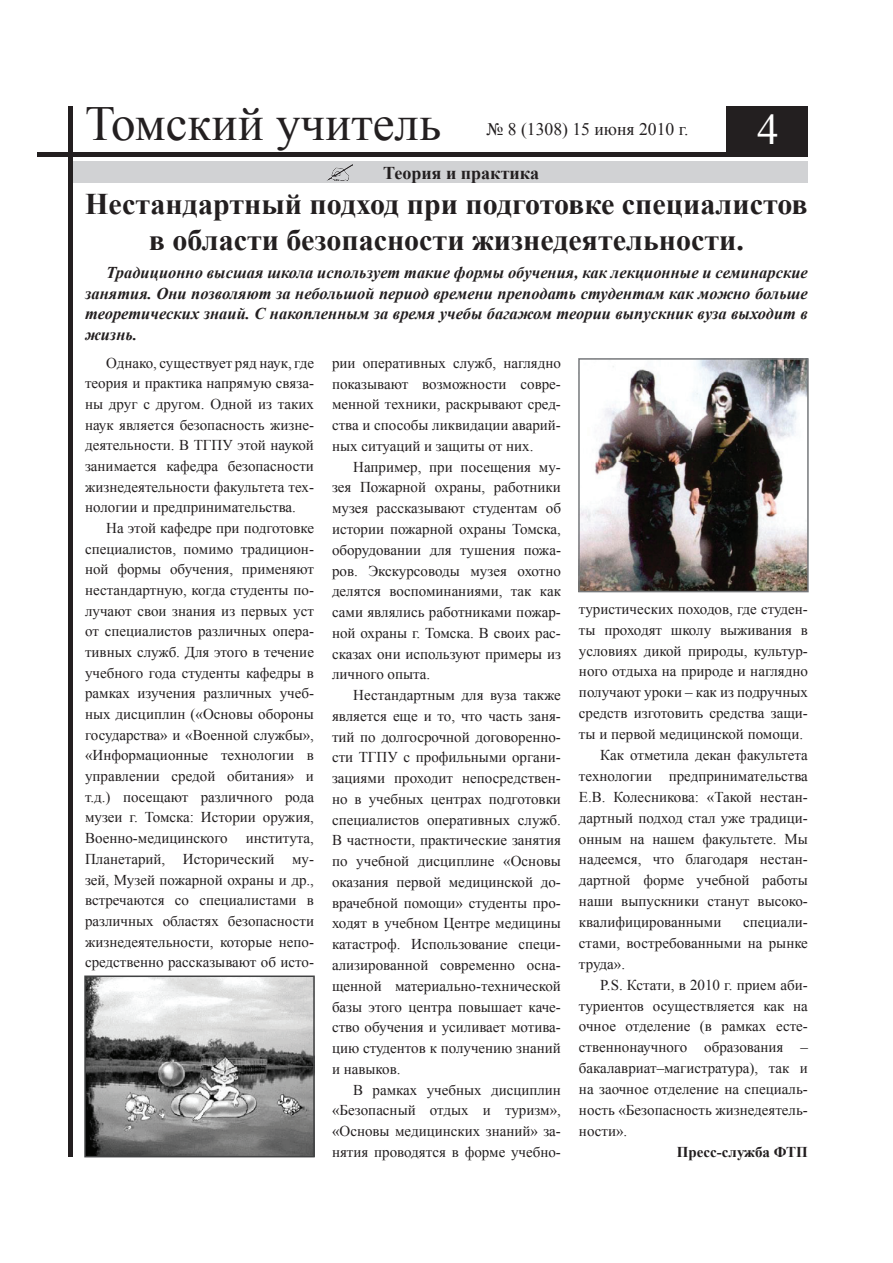
<style>
.page{position:relative;width:893px;height:1263px;background:#fff}
.page>*{position:absolute;margin:0;border:0;box-sizing:border-box;transform-origin:0 0}
.t1{font:49.05px "Times New Roman";color:#231f20}
.t2{font:43.2px "Times New Roman";color:#fff}
.t3{font:700 30px/36px "Times New Roman";color:#231f20;text-align:center}
.t4{font:700 18px "Times New Roman";color:#231f20}
.t5{font:17.7px "Times New Roman";color:#231f20}
.t6{font:italic 700 16.5px/20.4px "Times New Roman";color:#231f20;text-align:justify}
.t7{font:15px/20.7px "Times New Roman";color:#231f20;text-align:justify}
.t8{font:700 15px "Times New Roman";color:#231f20}
</style>
<div class="page">
<div style="left:69px;top:161px;width:739px;height:21px;background:#d1d2d4"></div>
<hr style="left:38px;top:153px;width:770px;height:4px;background:#231f20">
<div style="left:726px;top:106px;width:82px;height:50px;background:#231f20"></div>
<hr style="left:68px;top:106px;width:4px;height:1051px;background:#231f20">
<img style="left:327px;top:165px;width:25px;height:16px">
<img style="left:581px;top:361px;width:225px;height:228px">
<div style="left:578px;top:358px;width:231px;height:234px;border:2px solid #76787b"></div>
<img style="left:87px;top:978px;width:225px;height:176px">
<div style="left:84px;top:975px;width:231px;height:182px;border:2px solid #414243"></div>
<h1 class="t1" style="left:85px;top:91px;width:358px">Томский учитель</h1>
<p class="t5" style="left:487px;top:117px;width:203px">№ 8 (1308) 15 июня 2010 г.</p>
<h2 class="t2" style="left:757px;top:101px;width:23px">4</h2>
<p class="t4" style="left:383px;top:161px;width:157px">Теория и практика</p>
<h3 class="t3" style="left:85px;top:186px;width:724px">Нестандартный подход при подготовке специалистов в области безопасности жизнедеятельности.</h3>
<p class="t6" style="left:85px;top:262px;width:724px;text-indent:21px">Традиционно высшая школа использует такие формы обучения, как лекционные и семинарские занятия. Они позволяют за небольшой период времени преподать студентам как можно больше теоретических знаий. С накопленным за время учебы багажом теории выпускник вуза выходит в жизнь.</p>
<p class="t7" style="left:85px;top:352px;width:230px;text-indent:21px">Однако, существует ряд наук, где теория и практика напрямую связа&shy;ны друг с другом. Одной из таких наук является безопасность жизне&shy;деятельности. В ТГПУ этой наукой занимается кафедра безопасности жизнедеятельности факультета тех&shy;нологии и предпринимательства.</p>
<p class="t7" style="left:85px;top:517px;width:230px;text-indent:21px">На этой кафедре при подготовке специалистов, помимо традицион&shy;ной формы обучения, применяют нестандартную, когда студенты по&shy;лучают свои знания из первых уст от специалистов различных опера&shy;тивных служб. Для этого в течение учебного года студенты кафедры в рамках изучения различных учеб&shy;ных дисциплин («Основы обороны государства» и «Военной службы», «Информационные технологии в управлении средой обитания» и т.д.) посещают различного рода музеи г. Томска: Истории оружия, Военно-медицинского института, Планетарий, Исторический му&shy;зей, Музей пожарной охраны и др., встречаются со специалистами в различных областях безопасности жизнедеятельности, которые непо&shy;средственно рассказывают об исто-</p>
<p class="t7" style="left:332px;top:352px;width:230px">рии оперативных служб, наглядно показывают возможности совре&shy;менной техники, раскрывают сред&shy;ства и способы ликвидации аварий&shy;ных ситуаций и защиты от них.</p>
<p class="t7" style="left:332px;top:456px;width:230px;text-indent:21px">Например, при посещения му&shy;зея Пожарной охраны, работники музея рассказывают студентам об истории пожарной охраны Томска, оборудовании для тушения пожа&shy;ров. Экскурсоводы музея охотно делятся воспоминаниями, так как сами являлись работниками пожар&shy;ной охраны г. Томска. В своих рас&shy;сказах они используют примеры из личного опыта.</p>
<p class="t7" style="left:332px;top:684px;width:230px;text-indent:21px">Нестандартным для вуза также является еще и то, что часть заня&shy;тий по долгосрочной договоренно&shy;сти ТГПУ с профильными органи&shy;зациями проходит непосредствен&shy;но в учебных центрах подготовки специалистов оперативных служб.<br>В частности, практические занятия по учебной дисциплине «Основы оказания первой медицинской до&shy;врачебной помощи» студенты про&shy;ходят в учебном Центре медицины катастроф. Использование специ&shy;ализированной современно осна&shy;щенной материально-технической базы этого центра повышает каче&shy;ство обучения и усиливает мотива&shy;цию студентов к получению знаний и навыков.</p>
<p class="t7" style="left:332px;top:1079px;width:230px;text-indent:21px">В рамках учебных дисциплин «Безопасный отдых и туризм», «Основы медицинских знаний» за&shy;нятия проводятся в форме учебно-</p>
<p class="t7" style="left:579px;top:598px;width:230px">туристических походов, где студен-</p>
<p class="t7" style="left:579px;top:619px;width:230px">ты проходят школу выживания в</p>
<p class="t7" style="left:579px;top:640px;width:230px">условиях дикой природы, культур-</p>
<p class="t7" style="left:579px;top:661px;width:230px">ного отдыха на природе и наглядно</p>
<p class="t7" style="left:579px;top:682px;width:230px">получают уроки – как из подручных</p>
<p class="t7" style="left:579px;top:703px;width:230px">средств изготовить средства защи-</p>
<p class="t7" style="left:579px;top:723px;width:226px">ты и первой медицинской помощи.</p>
<p class="t7" style="left:600px;top:744px;width:209px">Как отметила декан факультета</p>
<p class="t7" style="left:579px;top:765px;width:230px">технологии предпринимательства</p>
<p class="t7" style="left:579px;top:786px;width:230px">Е.В. Колесникова: «Такой нестан-</p>
<p class="t7" style="left:579px;top:807px;width:230px">дартный подход стал уже традици-</p>
<p class="t7" style="left:579px;top:828px;width:230px">онным на нашем факультете. Мы</p>
<p class="t7" style="left:579px;top:849px;width:230px">надеемся, что благодаря нестан-</p>
<p class="t7" style="left:579px;top:870px;width:230px">дартной форме учебной работы</p>
<p class="t7" style="left:579px;top:890px;width:230px">наши выпускники станут высоко-</p>
<p class="t7" style="left:579px;top:911px;width:144px">квалифицированными</p>
<p class="t7" style="left:579px;top:911px;width:230px;text-indent:164px">специали&shy;стами, востребованными на рынке труда».</p>
<p class="t7" style="left:579px;top:974px;width:230px;text-indent:21px">P.S. Кстати, в 2010 г. прием аби&shy;туриентов осуществляется как на очное отделение (в рамках есте&shy;ственнонаучного образования – бакалавриат–магистратура), так и на заочное отделение на специаль&shy;ность «Безопасность жизнедеятель&shy;ности».</p>
<p class="t8" style="left:677px;top:1141px;width:133px">Пресс-служба ФТП</p>
</div>
